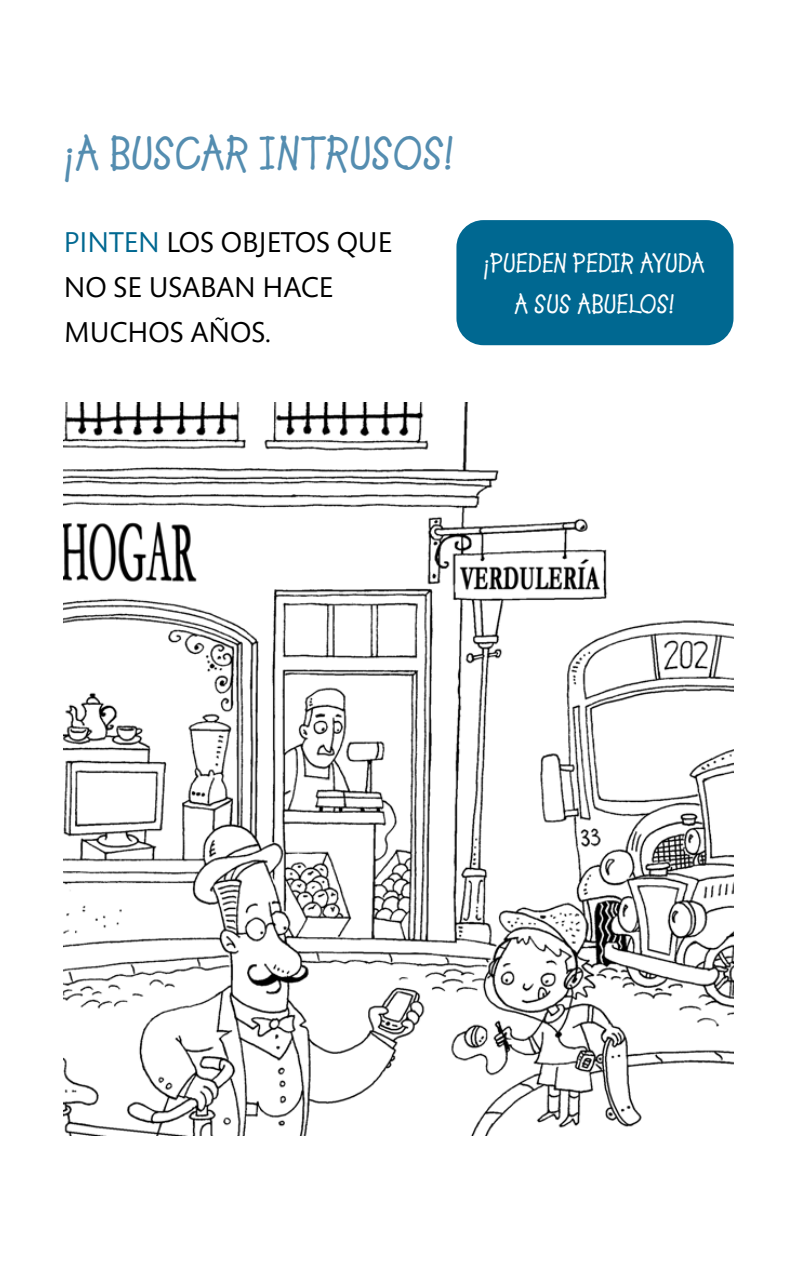
<style>
.page{position:relative;width:798px;height:1276px;background:#fff}
.page>*{position:absolute;margin:0;border:0;box-sizing:border-box;transform-origin:0 0}
.titulos{font:47.25px "Lemonade ICG Bold";color:#548db0}
.consigna{font:29.25px/45px "Mundo Sans Std";color:#000}
.titulos-2{font:27px/40.5px "Lemonade ICG Bold";color:#fff;text-align:center}
.s1{color:#006891}
</style>
<div class="page">
<img style="left:64px;top:402px;width:669px;height:733px">
<div style="left:456px;top:220px;width:277px;height:125px;background:#006891;border-radius:27px"></div>
<p class="titulos" style="left:64px;top:125px;width:391px">¡A BUSCAR INTRUSOS!</p>
<p class="consigna" style="left:64px;top:221px;width:329px"><span class="s1">PINTEN</span> LOS OBJETOS QUE<br>NO SE USABAN HACE<br>MUCHOS AÑOS.</p>
<p class="titulos-2" style="left:483px;top:244px;width:223px">¡PUEDEN PEDIR AYUDA<br>A SUS ABUELOS!</p>
</div>
